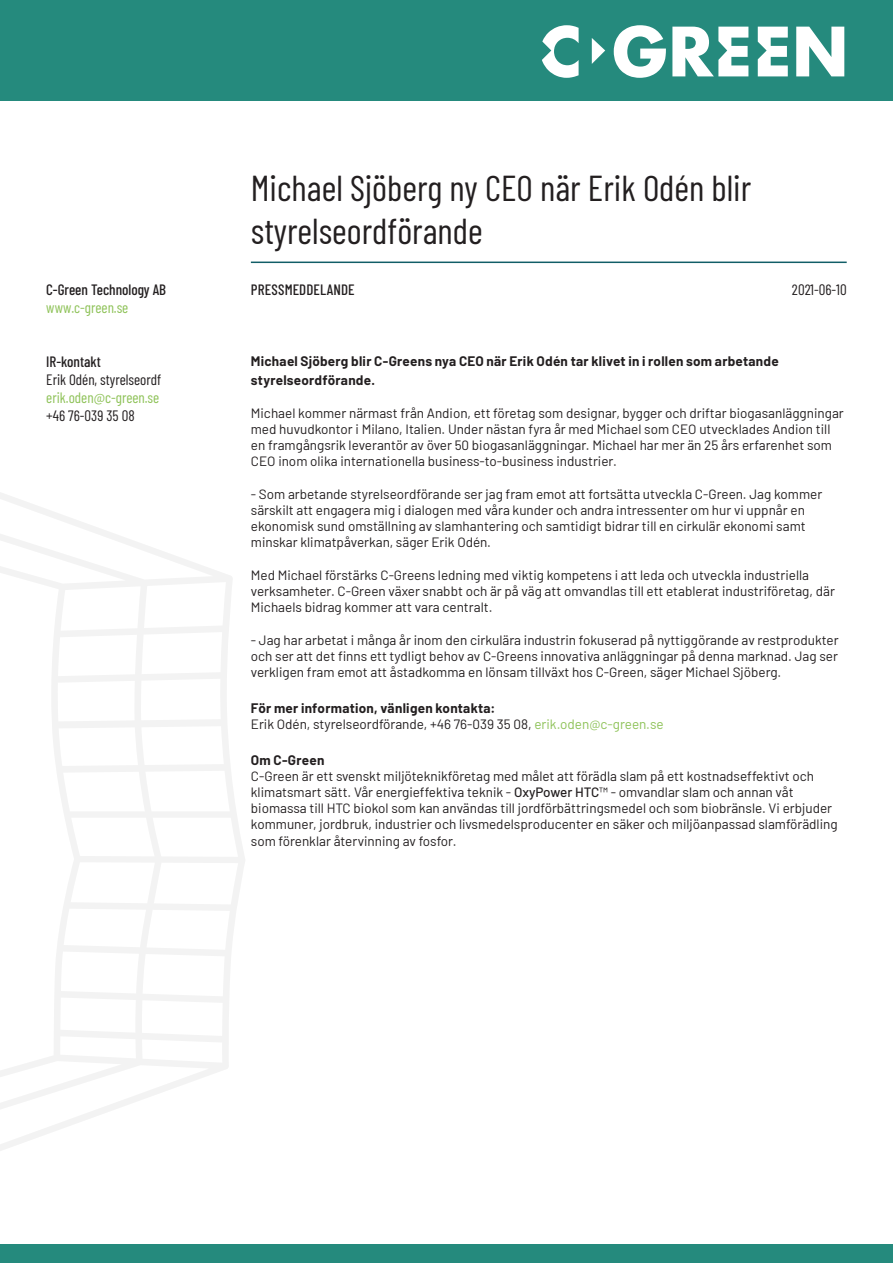
<style>
.page{position:relative;width:893px;height:1263px;background:#fff}
.page>*{position:absolute;margin:0;border:0;box-sizing:border-box;transform-origin:0 0}
.t1{font:36px/43.2px "Barlow Condensed";color:#231f20}
.t2{font:500 15px "Barlow Condensed";color:#231f20}
.t3{font:15px "Barlow Condensed";color:#231f20}
.t4{font:15px "Barlow Condensed";color:#8ec258}
.Brödtext{font:13.5px/16.2px "Barlow";color:#231f20}
.Ingress{font:700 13.5px/19.5px "Barlow";letter-spacing:.015em;color:#231f20}
.Bullet_list{font:13.5px "Barlow";color:#231f20}
.s1{color:#8ec258}
.s2{font-weight:500}
</style>
<div class="page">
<svg style="left:0;top:493px;width:245px;height:658px"></svg>
<hr style="left:251px;top:262px;width:596px;height:1px;background:#115e67">
<div style="left:0;top:0;width:893px;height:100px;background:#258a7d"></div>
<div style="left:0;top:1245px;width:893px;height:18px;background:#258a7d"></div>
<svg style="left:542px;top:25px;width:37px;height:53px"></svg>
<svg style="left:672px;top:27px;width:76px;height:49px"></svg>
<svg style="left:614px;top:25px;width:52px;height:53px"></svg>
<svg style="left:592px;top:38px;width:13px;height:26px"></svg>
<svg style="left:796px;top:27px;width:48px;height:49px"></svg>
<svg style="left:758px;top:27px;width:30px;height:49px"></svg>
<h1 class="t1" style="left:251px;top:164px;width:502px">Michael Sjöberg ny CEO när Erik Odén blir styrelseordförande</h1>
<p class="t2" style="left:46px;top:279px;width:121px">C-Green Technology AB</p>
<p class="t2" style="left:251px;top:279px;width:105px">PRESSMEDDELANDE</p>
<p class="t4" style="left:46px;top:297px;width:84px">www.c-green.se</p>
<p class="t3" style="left:792px;top:279px;width:56px">2021-06-10</p>
<p class="t2" style="left:46px;top:351px;width:56px">IR-kontakt</p>
<p class="t3" style="left:46px;top:369px;width:116px">Erik Odén, styrelseordf</p>
<p class="t4" style="left:46px;top:387px;width:115px">erik.oden@c-green.se</p>
<p class="t3" style="left:46px;top:405px;width:90px">+46 76-039 35 08</p>
<p class="Ingress" style="left:251px;top:350px;width:529px">Michael Sjöberg blir C-Greens nya CEO när Erik Odén tar klivet in i rollen som arbetande styrelseordförande.</p>
<p class="Brödtext" style="left:251px;top:404px;width:594px">Michael kommer närmast från Andion, ett företag som designar, bygger och driftar biogasanläggningar med huvudkontor i Milano, Italien. Under nästan fyra år med Michael som CEO utvecklades Andion till en framgångsrik leverantör av över 50 biogasanläggningar. Michael har mer än 25 års erfarenhet som CEO inom olika internationella business-to-business industrier.</p>
<p class="Brödtext" style="left:251px;top:485px;width:573px">- Som arbetande styrelseordförande ser jag fram emot att fortsätta utveckla C-Green. Jag kommer särskilt att engagera mig i dialogen med våra kunder och andra intressenter om hur vi uppnår en ekonomisk sund omställning av slamhantering och samtidigt bidrar till en cirkulär ekonomi samt minskar klimatpåverkan, säger Erik Odén.</p>
<p class="Brödtext" style="left:251px;top:566px;width:586px">Med Michael förstärks C-Greens ledning med viktig kompetens i att leda och utveckla industriella verksamheter. C-Green växer snabbt och är på väg att omvandlas till ett etablerat industriföretag, där<br>Michaels bidrag kommer att vara centralt.</p>
<p class="Brödtext" style="left:251px;top:630px;width:589px;text-align:justify">- Jag har arbetat i många år inom den cirkulära industrin fokuserad på nyttiggörande av restprodukter och ser att det finns ett tydligt behov av C-Greens innovativa anläggningar på denna marknad. Jag ser verkligen fram emot att åstadkomma en lönsam tillväxt hos C-Green, säger Michael Sjöberg.</p>
<h2 class="Ingress" style="left:251px;top:697px;width:246px">För mer information, vänligen kontakta:</h2>
<p class="Bullet_list" style="left:251px;top:714px;width:414px">Erik Odén, styrelseordförande, +46 76-039 35 08, <span class="s1">erik.oden@c-green.se</span></p>
<h2 class="Ingress" style="left:251px;top:749px;width:75px">Om C-Green</h2>
<p class="Brödtext" style="left:251px;top:767px;width:588px">C-Green är ett svenskt miljöteknikföretag med målet att förädla slam på ett kostnadseffektivt och klimatsmart sätt. Vår energieffektiva teknik - <span class="s2">OxyPower HTC</span>™ - omvandlar slam och annan våt biomassa till HTC biokol som kan användas till jordförbättringsmedel och som biobränsle. Vi erbjuder kommuner, jordbruk, industrier och livsmedelsproducenter en säker och miljöanpassad slamförädling som förenklar återvinning av fosfor.</p>
</div>
